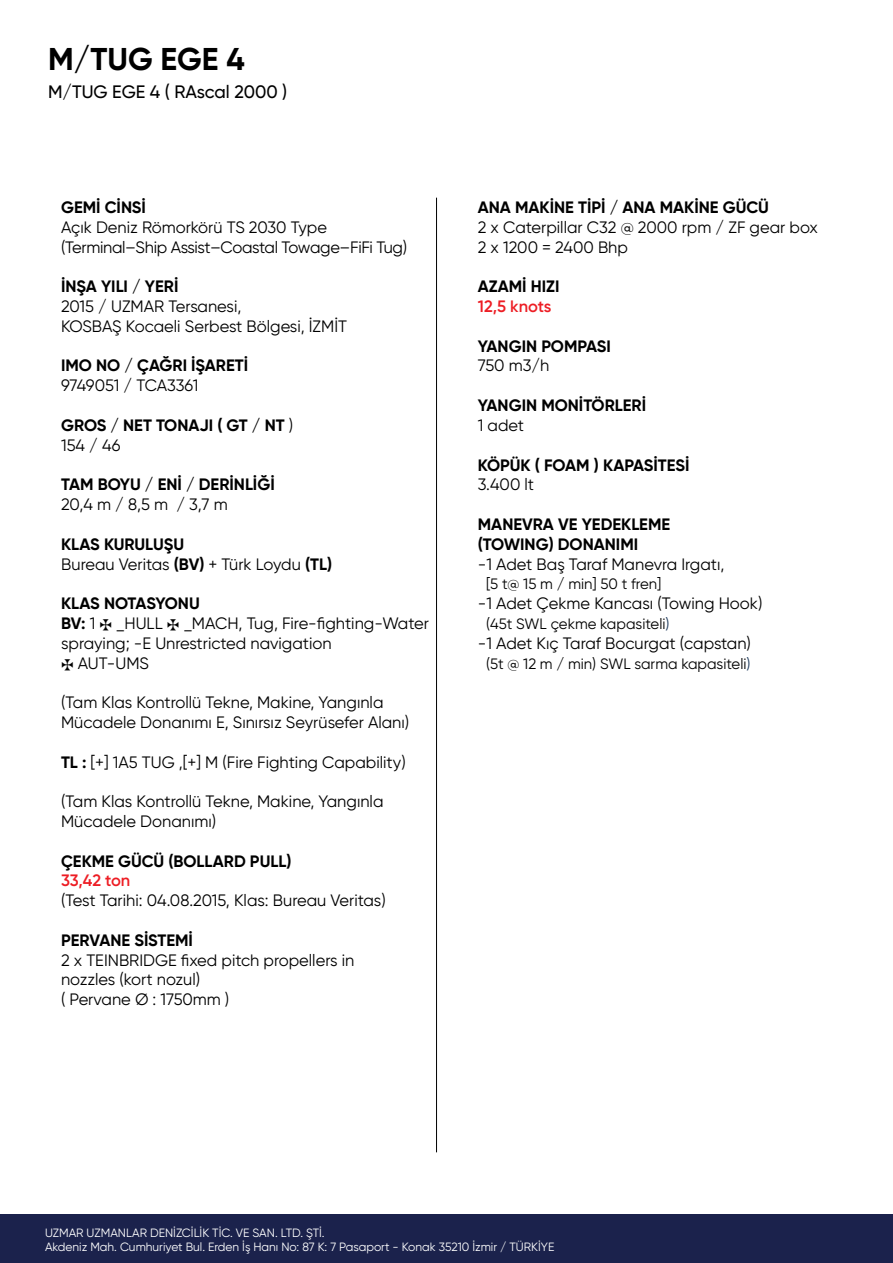
<style>
.page{position:relative;width:893px;height:1263px;background:#fff}
.page>*{position:absolute;margin:0;border:0;box-sizing:border-box;transform-origin:0 0}
.t1{font:700 31.5px "Gilroy";color:#000}
.t2{font:500 18px "Gilroy";color:#000}
.t3{font:16.5px/19.8px "Gilroy";color:#000}
.t4{font:700 16.5px/19.8px "Gilroy";color:#000}
.t5{font:16.5px/19.8px "Gilroy";letter-spacing:-.02em;color:#000}
.t6{font:600 16.5px "Gilroy";color:#ed1d24}
.t7{font:15px "Gilroy";color:#000}
.t8{font:12px/14.4px "Gilroy";color:#fff}
.s1{font-weight:400}
.s2{font-weight:700}
.s3{font-family:"STIX General"}
.s4{color:#1a375a}
</style>
<div class="page">
<div style="left:0;top:1215px;width:893px;height:48px;background:#1b224c"></div>
<hr style="left:436px;top:198px;width:1px;height:954px;background:#000">
<h1 class="t1" style="left:48px;top:39px;width:198px">M/TUG EGE 4</h1>
<p class="t2" style="left:48px;top:81px;width:241px">M/TUG EGE 4 ( RAscal 2000 )</p>
<p class="t4" style="left:61px;top:197px;width:86px">GEMİ CİNSİ</p>
<p class="t5" style="left:61px;top:217px;width:348px">Açık Deniz Römorkörü TS 2030 Type (Terminal–Ship Assist–Coastal Towage–FiFi Tug)</p>
<p class="t4" style="left:61px;top:276px;width:119px">İNŞA YILI / YERİ</p>
<p class="t3" style="left:61px;top:296px;width:288px">2015 / UZMAR Tersanesi,<br>KOSBAŞ Kocaeli Serbest Bölgesi, İZMİT</p>
<p class="t4" style="left:61px;top:356px;width:189px">IMO NO / ÇAĞRI İŞARETİ</p>
<p class="t3" style="left:61px;top:375px;width:139px">9749051 / TCA3361</p>
<p class="t4" style="left:61px;top:415px;width:234px">GROS / NET TONAJI ( GT / NT <span class="s1">)<br>154 / 46</span></p>
<p class="t4" style="left:61px;top:474px;width:215px">TAM BOYU / ENİ / DERİNLİĞİ</p>
<p class="t3" style="left:61px;top:494px;width:168px">20,4 m / 8,5 m / 3,7 m</p>
<p class="t3" style="left:61px;top:534px;width:273px"><span class="s2">KLAS KURULUŞU<br></span>Bureau Veritas <span class="s2">(BV)</span> + Türk Loydu <span class="s2">(TL)</span></p>
<p class="t3" style="left:61px;top:593px;width:369px"><span class="s2">KLAS NOTASYONU<br>BV:</span> 1 <span class="s3">✠</span> _HULL <span class="s3">✠</span> _MACH, Tug, Fire-fighting-Water spraying; -E Unrestricted navigation<br><span class="s3">✠</span> AUT-UMS</p>
<p class="t3" style="left:61px;top:692px;width:350px">(Tam Klas Kontrollü Tekne, Makine, Yangınla<br>Mücadele Donanımı E, Sınırsız Seyrüsefer Alanı)</p>
<p class="t3" style="left:61px;top:752px;width:346px"><span class="s2">TL :</span> [+] 1A5 TUG ,[+] M (Fire Fighting Capability)</p>
<p class="t3" style="left:61px;top:791px;width:324px">(Tam Klas Kontrollü Tekne, Makine, Yangınla<br>Mücadele Donanımı)</p>
<p class="t4" style="left:61px;top:851px;width:232px">ÇEKME GÜCÜ (BOLLARD PULL)</p>
<p class="t6" style="left:61px;top:870px;width:71px">33,42 ton</p>
<p class="t3" style="left:61px;top:890px;width:326px">(Test Tarihi: 04.08.2015, Klas: Bureau Veritas)</p>
<p class="t4" style="left:61px;top:930px;width:133px">PERVANE SİSTEMİ</p>
<p class="t3" style="left:61px;top:950px;width:295px">2 x TEINBRIDGE fixed pitch propellers in nozzles (kort nozul)<br>( Pervane Ø : 1750mm )</p>
<p class="t4" style="left:478px;top:197px;width:293px">ANA MAKİNE TİPİ / ANA MAKİNE GÜCÜ</p>
<p class="t3" style="left:478px;top:217px;width:342px">2 x Caterpillar C32 @ 2000 rpm / ZF gear box<br>2 x 1200 = 2400 Bhp</p>
<p class="t4" style="left:478px;top:276px;width:83px">AZAMİ HIZI</p>
<p class="t6" style="left:478px;top:296px;width:75px">12,5 knots</p>
<p class="t4" style="left:478px;top:336px;width:134px">YANGIN POMPASI</p>
<p class="t3" style="left:478px;top:356px;width:73px">750 m3/h</p>
<p class="t4" style="left:478px;top:395px;width:170px">YANGIN MONİTÖRLERİ</p>
<p class="t3" style="left:478px;top:415px;width:48px">1 adet</p>
<p class="t4" style="left:478px;top:455px;width:213px">KÖPÜK ( FOAM ) KAPASİTESİ</p>
<p class="t3" style="left:478px;top:474px;width:58px">3.400 lt</p>
<p class="t4" style="left:478px;top:514px;width:194px">MANEVRA VE YEDEKLEME (TOWING) DONANIMI</p>
<p class="t3" style="left:478px;top:554px;width:248px">-1 Adet Baş Taraf Manevra Irgatı,</p>
<p class="t7" style="left:486px;top:575px;width:177px">[5 t@ 15 m / min] 50 t fren]</p>
<p class="t3" style="left:478px;top:593px;width:286px">-1 Adet Çekme Kancası (Towing Hook)</p>
<p class="t7" style="left:486px;top:614px;width:185px">(45t SWL çekme kapasiteli<span class="s4">)</span></p>
<p class="t3" style="left:478px;top:633px;width:275px">-1 Adet Kıç Taraf Bocurgat (capstan)</p>
<p class="t7" style="left:486px;top:654px;width:266px">(5t @ 12 m / min) SWL sarma kapasiteli<span class="s4">)</span></p>
<p class="t8" style="left:45px;top:1225px;width:511px">UZMAR UZMANLAR DENİZCİLİK TİC. VE SAN. LTD. ŞTİ.<br>Akdeniz Mah. Cumhuriyet Bul. Erden İş Hanı No: 87 K: 7 Pasaport - Konak 35210 İzmir / TÜRKİYE</p>
</div>
